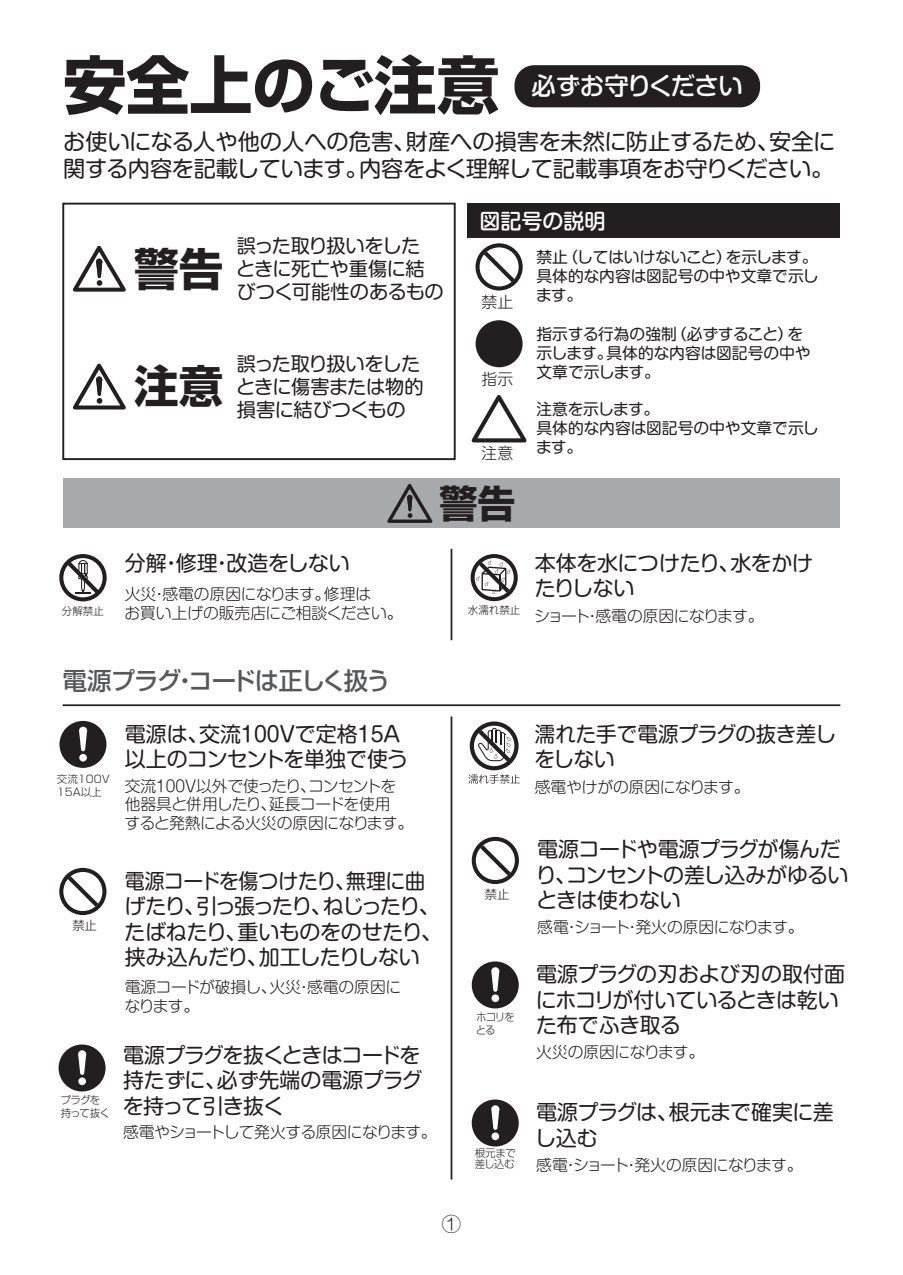
<style>
.page{position:relative;width:903px;height:1275px;background:#fff}
.page>*{position:absolute;margin:0;border:0;box-sizing:border-box;transform-origin:0 0}
.t1{font:700 63px "Shin Go Pro";color:#231f20}
.t2{font:700 44.62px "Shin Go Pro";color:#231f20}
.t3{font:700 37.98px "Shin Go Pro";color:#231f20}
.t4{font:500 24.5px "Shin Go Pro";letter-spacing:-.06em;color:#57585a}
.t5{font:500 24.5px "Shin M Go Pro";letter-spacing:-.025em;color:#fff}
.t6{font:22.22px/26.6px "Shin M Go Pro";letter-spacing:-.01em;color:#231f20}
.t7{font:21px/25.2px "Shin M Go Pro";letter-spacing:-.02em;color:#231f20}
.t8{font:21px/25.2px "Shin M Go Pro";letter-spacing:-.02em;color:#231f20;scale:.95 1}
.t9{font:21px/25.2px "Shin M Go Pro";color:#231f20}
.t10{font:500 21px "Shin M Go Pro";color:#fff}
.t11{font:19.25px/23.1px "Shin M Go Pro";letter-spacing:-.03em;color:#231f20}
.t12{font:19.25px "HG Maru Gothic MPRO";color:#231f20}
.t13{font:300 15.75px/18.9px "Shin M Go Pro";letter-spacing:-.03em;color:#231f20}
.t14{font:15.75px/18.9px "Shin M Go Pro";color:#231f20}
.t15{font:300 15.75px "Shin M Go Pro";letter-spacing:-.01em;color:#231f20}
.t16{font:300 15.75px "Shin M Go Pro";color:#231f20}
.t17{font:300 12.25px "Shin M Go Pro";color:#231f20}
.t18{font:300 10.5px/12.6px "Shin Go Pro";color:#231f20}
.t19{font:300 10.5px/12.6px "Shin Go Pro";letter-spacing:-.02em;color:#231f20}
.t20{font:300 10.5px "Shin M Go Pro";color:#231f20}
.t21{font:300 10.5px/11.4px "Shin Go Pro";letter-spacing:-.045em;color:#231f20}
</style>
<div class="page">
<div style="left:514px;top:65px;width:246px;height:42px;background:#231f20;border-radius:20px"></div>
<div style="left:62px;top:203px;width:394px;height:257px;border:2px solid #231f20"></div>
<svg style="left:73px;top:246px;width:53px;height:46px"></svg>
<svg style="left:73px;top:364px;width:53px;height:45px"></svg>
<div style="left:467px;top:204px;width:372px;height:34px;background:#231f20"></div>
<svg style="left:475px;top:243px;width:48px;height:47px"></svg>
<div style="left:476px;top:320px;width:47px;height:47px;background:#231f20;border-radius:50%"></div>
<svg style="left:472px;top:395px;width:55px;height:47px"></svg>
<div style="left:63px;top:479px;width:777px;height:49px;background:#a8a9ad"></div>
<svg style="left:387px;top:484px;width:45px;height:39px"></svg>
<svg style="left:59px;top:554px;width:48px;height:47px"></svg>
<svg style="left:468px;top:721px;width:52px;height:63px"></svg>
<div style="left:472px;top:1099px;width:47px;height:47px;background:#231f20;border-radius:50%"></div>
<svg style="left:491px;top:1105px;width:8px;height:25px"></svg>
<div style="left:491px;top:1132px;width:8px;height:8px;background:#fff;border-radius:50%"></div>
<svg style="left:472px;top:837px;width:47px;height:47px"></svg>
<svg style="left:471px;top:554px;width:47px;height:47px"></svg>
<hr style="left:63px;top:704px;width:777px;height:2px;background:#231f20">
<hr style="left:451px;top:716px;width:1px;height:463px;background:#231f20">
<hr style="left:451px;top:549px;width:1px;height:91px;background:#231f20">
<svg style="left:59px;top:868px;width:47px;height:47px"></svg>
<div style="left:472px;top:961px;width:47px;height:47px;background:#231f20;border-radius:50%"></div>
<svg style="left:491px;top:967px;width:8px;height:25px"></svg>
<div style="left:491px;top:994px;width:8px;height:8px;background:#fff;border-radius:50%"></div>
<div style="left:59px;top:1044px;width:47px;height:47px;background:#231f20;border-radius:50%"></div>
<svg style="left:78px;top:1050px;width:8px;height:25px"></svg>
<div style="left:78px;top:1077px;width:8px;height:8px;background:#fff;border-radius:50%"></div>
<div style="left:59px;top:721px;width:47px;height:47px;background:#231f20;border-radius:50%"></div>
<svg style="left:79px;top:727px;width:8px;height:24px"></svg>
<div style="left:79px;top:754px;width:8px;height:7px;background:#fff;border-radius:50%"></div>
<h1 class="t1" style="left:63px;top:35px;width:438px">安全上のご注意</h1>
<h3 class="t5" style="left:532px;top:66px;width:213px">必ずお守りください</h3>
<h3 class="t6" style="left:63px;top:126px;width:773px">お使いになる人や他の人への危害、財産への損害を未然に防止するため、安全に関する内容を記載しています。内容をよく理解して記載事項をお守りください。</h3>
<h2 class="t2" style="left:134px;top:233px;width:91px">警告</h2>
<p class="t11" style="left:236px;top:232px;width:209px">誤った取り扱いをした<br>ときに死亡や重傷に結びつく可能性のあるもの</p>
<h2 class="t2" style="left:134px;top:351px;width:91px">注意</h2>
<p class="t11" style="left:236px;top:350px;width:189px">誤った取り扱いをしたときに傷害または物的損害に結びつくもの</p>
<h3 class="t10" style="left:479px;top:204px;width:127px">図記号の説明</h3>
<p class="t13" style="left:482px;top:291px;width:33px">禁止</p>
<p class="t13" style="left:482px;top:367px;width:33px">指示</p>
<p class="t13" style="left:482px;top:442px;width:33px">注意</p>
<p class="t14" style="left:536px;top:246px;width:284px;text-align:justify">禁止（してはいけないこと）を示します。具体的な内容は図記号の中や文章で示します。</p>
<p class="t14" style="left:536px;top:323px;width:276px">指示する行為の強制（必ずすること）を示します。具体的な内容は図記号の中や文章で示します。</p>
<p class="t14" style="left:536px;top:398px;width:284px">注意を示します。<br>具体的な内容は図記号の中や文章で示します。</p>
<h3 class="t7" style="left:125px;top:548px;width:227px">分解・修理・改造をしない</h3>
<p class="t16" style="left:125px;top:581px;width:248px">火災・感電の原因になります。修理は</p>
<p class="t20" style="left:62px;top:603px;width:43px">分解禁止</p>
<p class="t15" style="left:125px;top:600px;width:279px">お買い上げの販売店にご相談ください。</p>
<h3 class="t3" style="left:439px;top:473px;width:77px">警告</h3>
<p class="t20" style="left:468px;top:601px;width:54px">水濡れ禁止</p>
<h3 class="t7" style="left:535px;top:548px;width:280px">本体を水につけたり、水をかけたりしない</h3>
<p class="t13" style="left:534px;top:604px;width:231px">ショート・感電の原因になります。</p>
<h3 class="t4" style="left:63px;top:661px;width:330px">電源プラグ・コードは正しく扱う</h3>
<p class="t18" style="left:57px;top:771px;width:54px">交流100V<br>15A以上</p>
<h3 class="t9" style="left:125px;top:719px;width:285px">電源は、交流100Vで定格15A以上のコンセントを単独で使う</h3>
<p class="t13" style="left:125px;top:774px;width:290px">交流100V以外で使ったり、コンセントを他器具と併用したり、延長コードを使用<br>すると発熱による火災の原因になります。</p>
<p class="t17" style="left:72px;top:915px;width:26px">禁止</p>
<h3 class="t8" style="left:125px;top:866px;width:336px">電源コードを傷つけたり、無理に曲げたり、引っ張ったり、ねじったり、たばねたり、重いものをのせたり、挟み込んだり、加工したりしない</h3>
<p class="t13" style="left:125px;top:976px;width:278px">電源コードが破損し、火災・感電の原因になります。</p>
<h3 class="t7" style="left:123px;top:1040px;width:301px">電源プラグを抜くときはコードを持たずに、必ず先端の電源プラグ</h3>
<p class="t19" style="left:60px;top:1093px;width:42px">プラグを</p>
<h3 class="t7" style="left:61px;top:1090px;width:225px"><sub>持って抜く</sub> を持って引き抜く</h3>
<p class="t13" style="left:123px;top:1121px;width:315px">感電やショートして発火する原因になります。</p>
<p class="t17" style="left:485px;top:884px;width:26px">禁止</p>
<p class="t19" style="left:476px;top:1010px;width:40px">ホコリをとる</p>
<p class="t21" style="left:475px;top:1146px;width:43px">根元まで差し込む</p>
<p class="t12" style="left:442px;top:1214px;width:21px">①</p>
<h3 class="t7" style="left:534px;top:719px;width:303px">濡れた手で電源プラグの抜き差しをしない</h3>
<p class="t13" style="left:535px;top:775px;width:216px">感電やけがの原因になります。</p>
<h3 class="t7" style="left:536px;top:834px;width:314px">電源コードや電源プラグが傷んだり、コンセントの差し込みがゆるいときは使わない</h3>
<p class="t13" style="left:537px;top:916px;width:268px">感電・ショート・発火の原因になります。</p>
<h3 class="t7" style="left:536px;top:959px;width:311px">電源プラグの刃および刃の取付面にホコリが付いているときは乾いた布でふき取る</h3>
<p class="t13" style="left:536px;top:1040px;width:169px">火災の原因になります。</p>
<h3 class="t7" style="left:535px;top:1097px;width:300px">電源プラグは、根元まで確実に差し込む</h3>
<p class="t13" style="left:536px;top:1154px;width:268px">感電・ショート・発火の原因になります。</p>
</div>
